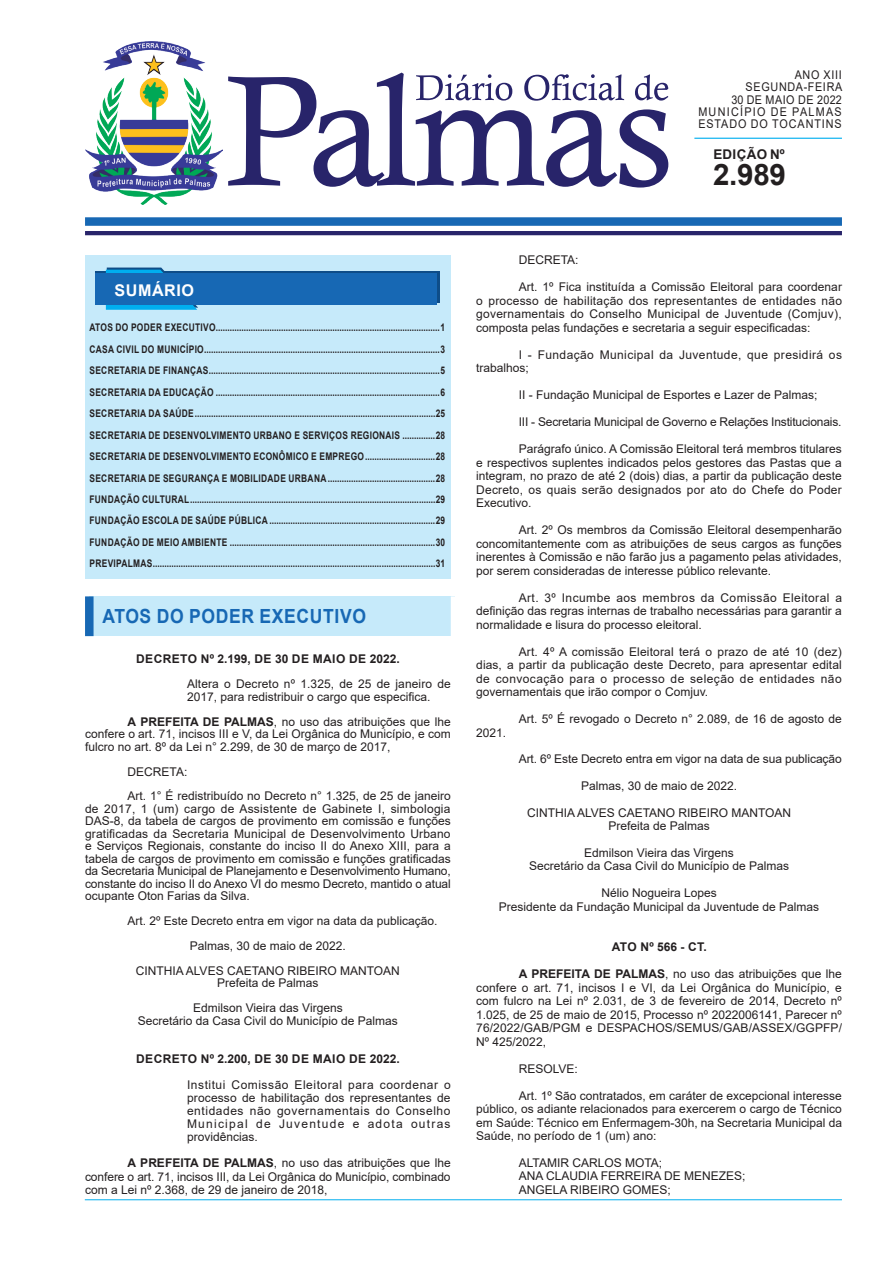
<style>
.page{position:relative;width:893px;height:1263px;background:#fff}
.page>*{position:absolute;margin:0;border:0;box-sizing:border-box;transform-origin:0 0}
.t1{font:700 29.55px "Arial";color:#231f20}
.t2{font:700 19.5px "Arial";letter-spacing:.035em;color:#1768b4;scale:.9 1}
.t3{font:700 16.2px "Arial";letter-spacing:.035em;color:#fff}
.t4{font:700 13.35px "Arial";letter-spacing:.025em;color:#231f20}
.t5{font:12px/13.5px "Arial";color:#231f20;text-align:justify}
.t6{font:12px/12.3px "Arial";letter-spacing:.065em;color:#231f20;text-align:right;scale:.9 1}
.t7{font:700 12px "Arial";letter-spacing:.035em;color:#231f20}
.t8{font:12px/13.5px "Arial";letter-spacing:.035em;color:#231f20}
.t9{font:700 12px "Arial";letter-spacing:.01em;color:#231f20}
.t10{font:700 10.5px/21.5px "Arial";letter-spacing:.035em;color:#231f20;text-align:justify;scale:.8 1}
.s1{font-weight:700}
</style>
<div class="page">
<div style="left:85px;top:256px;width:366px;height:323px;background:#c6eafa"></div>
<div style="left:85px;top:217px;width:757px;height:9px;background:#1768b4"></div>
<hr style="left:85px;top:231px;width:757px;height:4px;background:#28246a">
<hr style="left:694px;top:138px;width:148px;height:1px;background:#00aeef">
<svg style="left:228px;top:73px;width:440px;height:115px"></svg>
<svg style="left:96px;top:272px;width:344px;height:31px"></svg>
<svg style="left:106px;top:268px;width:92px;height:42px"></svg>
<div style="left:96px;top:274px;width:341px;height:31px;background:#1768b4"></div>
<img style="left:85px;top:41px;width:138px;height:164px">
<hr style="left:85px;top:1199px;width:757px;height:1px;background:#00aeef">
<div style="left:89px;top:596px;width:366px;height:40px;background:#c6eafa"></div>
<div style="left:85px;top:596px;width:9px;height:40px;background:#1768b4"></div>
<div style="left:451px;top:596px;width:8px;height:40px;background:#fff"></div>
<p class="t6" style="left:698px;top:69px;width:161px">ANO XIII<br>SEGUNDA-FEIRA<br>30 DE MAIO DE 2022<br>MUNICÍPIO DE PALMAS<br>ESTADO DO TOCANTINS</p>
<h1 class="t1" style="left:713px;top:154px;width:74px">2.989</h1>
<p class="t4" style="left:713px;top:145px;width:73px">EDIÇÃO Nº</p>
<h3 class="t3" style="left:114px;top:279px;width:81px">SUMÁRIO</h3>
<p class="t10" style="left:89px;top:317px;width:446px">ATOS DO PODER EXECUTIVO................................................................................................1<br>CASA CIVIL DO MUNICÍPIO.....................................................................................................3<br>SECRETARIA DE FINANÇAS...................................................................................................5<br>SECRETARIA DA EDUCAÇÃO ................................................................................................6<br>SECRETARIA DA SAÚDE.......................................................................................................25<br>SECRETARIA DE DESENVOLVIMENTO URBANO E SERVIÇOS REGIONAIS ..............28<br>SECRETARIA DE DESENVOLVIMENTO ECONÔMICO E EMPREGO..............................28<br>SECRETARIA DE SEGURANÇA E MOBILIDADE URBANA ..............................................28<br>FUNDAÇÃO CULTURAL.........................................................................................................29<br>FUNDAÇÃO ESCOLA DE SAÚDE PÚBLICA .......................................................................29<br>FUNDAÇÃO DE MEIO AMBIENTE ........................................................................................30<br>PREVIPALMAS.........................................................................................................................31</p>
<h2 class="t2" style="left:102px;top:603px;width:294px">ATOS DO PODER EXECUTIVO</h2>
<p class="t7" style="left:136px;top:651px;width:265px">DECRETO Nº 2.199, DE 30 DE MAIO DE 2022.</p>
<p class="t5" style="left:187px;top:678px;width:265px;line-height:12.5px">Altera o Decreto nº 1.325, de 25 de janeiro de<br>2017, para redistribuir o cargo que especifica.</p>
<p class="t5" style="left:85px;top:715px;width:367px;line-height:12.5px;text-indent:43px"><span class="s1">A PREFEITA DE PALMAS</span>, no uso das atribuições que lhe confere o art. 71, incisos III e V, da Lei Orgânica do Município, e com fulcro no art. 8º da Lei n° 2.299, de 30 de março de 2017,</p>
<p class="t5" style="left:128px;top:759px;width:325px;line-height:24.9px">DECRETA:<br>Art. 1° É redistribuído no Decreto n° 1.325, de 25 de janeiro</p>
<p class="t5" style="left:85px;top:802px;width:367px;line-height:12.5px">de 2017, 1 (um) cargo de Assistente de Gabinete I, simbologia DAS-8, da tabela de cargos de provimento em comissão e funções gratificadas da Secretaria Municipal de Desenvolvimento Urbano e Serviços Regionais, constante do inciso II do Anexo XIII, para a tabela de cargos de provimento em comissão e funções gratificadas da Secretaria Municipal de Planejamento e Desenvolvimento Humano, constante do inciso II do Anexo VI do mesmo Decreto, mantido o atual ocupante Oton Farias da Silva.</p>
<p class="t5" style="left:128px;top:914px;width:311px">Art. 2º Este Decreto entra em vigor na data da publicação.</p>
<p class="t5" style="left:190px;top:939px;width:158px">Palmas, 30 de maio de 2022.</p>
<p class="t5" style="left:136px;top:964px;width:266px">CINTHIA ALVES CAETANO RIBEIRO MANTOAN</p>
<p class="t5" style="left:193px;top:970px;width:151px;line-height:24.9px;text-align:center">Prefeita de Palmas<br>Edmilson Vieira das Virgens</p>
<p class="t5" style="left:138px;top:1013px;width:262px">Secretário da Casa Civil do Município de Palmas</p>
<p class="t7" style="left:136px;top:1050px;width:265px">DECRETO Nº 2.200, DE 30 DE MAIO DE 2022.</p>
<p class="t5" style="left:187px;top:1078px;width:265px;line-height:13px">Institui Comissão Eleitoral para coordenar o processo de habilitação dos representantes de entidades não governamentais do Conselho Municipal de Juventude e adota outras providências.</p>
<p class="t5" style="left:85px;top:1156px;width:367px;text-indent:43px"><span class="s1">A PREFEITA DE PALMAS</span>, no uso das atribuições que lhe confere o art. 71, incisos III, da Lei Orgânica do Município, combinado com a Lei nº 2.368, de 29 de janeiro de 2018,</p>
<p class="t5" style="left:519px;top:253px;width:61px">DECRETA:</p>
<p class="t5" style="left:476px;top:280px;width:367px;text-indent:43px">Art. 1º Fica instituída a Comissão Eleitoral para coordenar o processo de habilitação dos representantes de entidades não governamentais do Conselho Municipal de Juventude (Comjuv), composta pelas fundações e secretaria a seguir especificadas:</p>
<p class="t8" style="left:476px;top:348px;width:367px;text-indent:43px">I - Fundação Municipal da Juventude, que presidirá os trabalhos;</p>
<p class="t5" style="left:519px;top:388px;width:300px">II - Fundação Municipal de Esportes e Lazer de Palmas;</p>
<p class="t5" style="left:519px;top:415px;width:324px">III - Secretaria Municipal de Governo e Relações Institucionais.</p>
<p class="t5" style="left:476px;top:442px;width:367px;text-indent:43px">Parágrafo único. A Comissão Eleitoral terá membros titulares e respectivos suplentes indicados pelos gestores das Pastas que a integram, no prazo de até 2 (dois) dias, a partir da publicação deste Decreto, os quais serão designados por ato do Chefe do Poder Executivo.</p>
<p class="t5" style="left:476px;top:523px;width:367px;text-indent:43px">Art. 2º Os membros da Comissão Eleitoral desempenharão concomitantemente com as atribuições de seus cargos as funções inerentes à Comissão e não farão jus a pagamento pelas atividades, por serem consideradas de interesse público relevante.</p>
<p class="t5" style="left:476px;top:591px;width:367px;text-indent:43px">Art. 3º Incumbe aos membros da Comissão Eleitoral a definição das regras internas de trabalho necessárias para garantir a normalidade e lisura do processo eleitoral.</p>
<p class="t5" style="left:476px;top:645px;width:367px;text-indent:43px">Art. 4º A comissão Eleitoral terá o prazo de até 10 (dez) dias, a partir da publicação deste Decreto, para apresentar edital de convocação para o processo de seleção de entidades não governamentais que irão compor o Comjuv.</p>
<p class="t5" style="left:519px;top:712px;width:325px">Art. 5º É revogado o Decreto n° 2.089, de 16 de agosto de</p>
<p class="t5" style="left:476px;top:725px;width:32px">2021.</p>
<p class="t5" style="left:519px;top:752px;width:325px">Art. 6º Este Decreto entra em vigor na data de sua publicação</p>
<p class="t5" style="left:581px;top:779px;width:158px">Palmas, 30 de maio de 2022.</p>
<p class="t5" style="left:527px;top:806px;width:266px;text-align:center">CINTHIA ALVES CAETANO RIBEIRO MANTOAN<br>Prefeita de Palmas</p>
<p class="t5" style="left:529px;top:846px;width:262px;text-align:center">Edmilson Vieira das Virgens<br>Secretário da Casa Civil do Município de Palmas</p>
<p class="t5" style="left:499px;top:886px;width:322px;text-align:center">Nélio Nogueira Lopes<br>Presidente da Fundação Municipal da Juventude de Palmas</p>
<p class="t9" style="left:612px;top:938px;width:96px">ATO Nº 566 - CT.</p>
<p class="t5" style="left:476px;top:967px;width:367px;text-indent:43px"><span class="s1">A PREFEITA DE PALMAS</span>, no uso das atribuições que lhe confere o art. 71, incisos I e VI, da Lei Orgânica do Município, e com fulcro na Lei nº 2.031, de 3 de fevereiro de 2014, Decreto nº 1.025, de 25 de maio de 2015, Processo nº 2022006141, Parecer nº 76/2022/GAB/PGM e DESPACHOS/SEMUS/GAB/ASSEX/GGPFP/ Nº 425/2022,</p>
<p class="t5" style="left:519px;top:1061px;width:61px">RESOLVE:</p>
<p class="t5" style="left:476px;top:1088px;width:367px;text-indent:43px">Art. 1º São contratados, em caráter de excepcional interesse público, os adiante relacionados para exercerem o cargo de Técnico em Saúde: Técnico em Enfermagem-30h, na Secretaria Municipal da Saúde, no período de 1 (um) ano:</p>
<p class="t5" style="left:519px;top:1156px;width:228px;text-align:left">ALTAMIR CARLOS MOTA;<br>ANA CLAUDIA FERREIRA DE MENEZES;<br>ANGELA RIBEIRO GOMES;</p>
</div>
